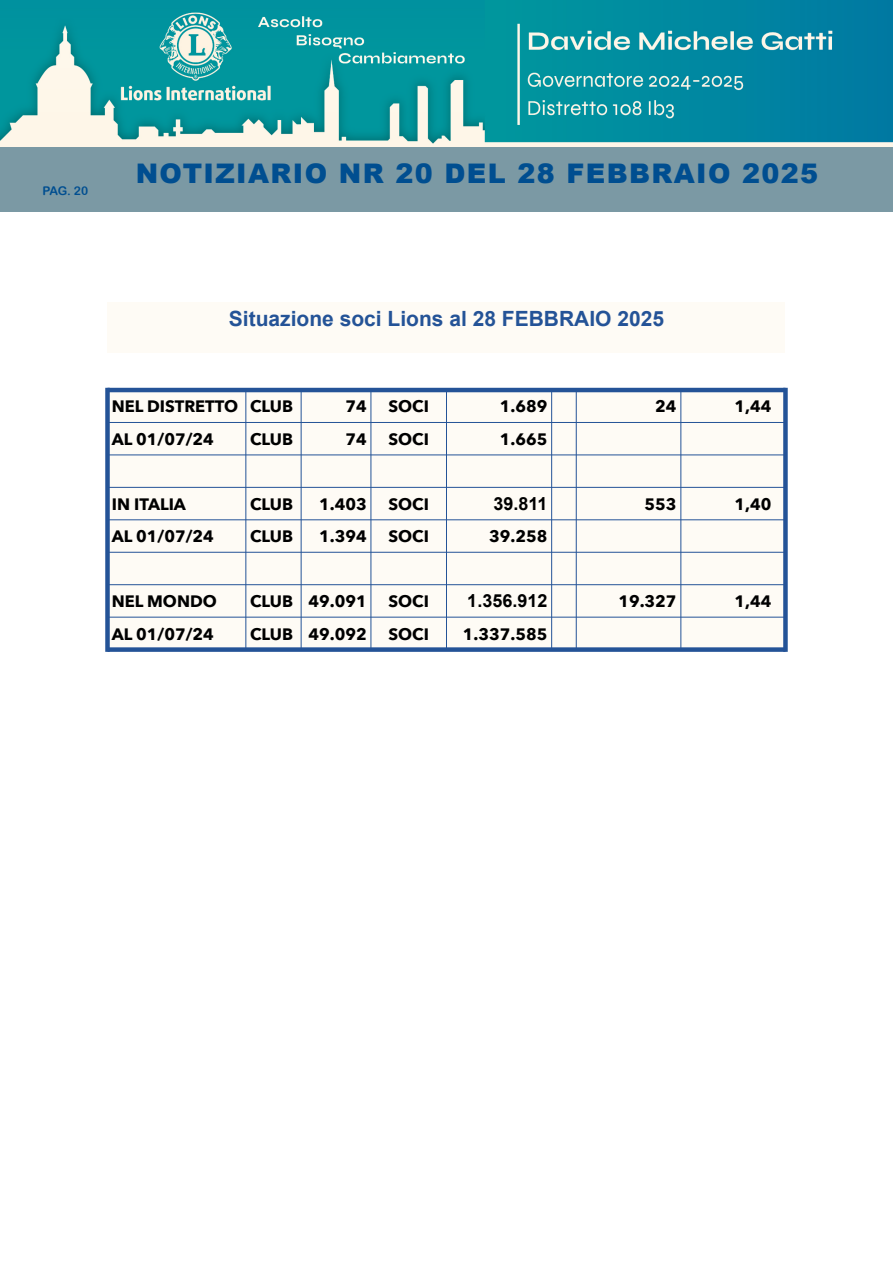
<style>
.page{position:relative;width:893px;height:1263px;background:#fff}
.page>*{position:absolute;margin:0;border:0;box-sizing:border-box;transform-origin:0 0}
.t1{font:900 27px "Arial";letter-spacing:.05em;color:#004e90}
.t2{font:700 21px "Arial";color:#245397}
.t3{font:700 18px "Arial";color:#000}
.t4{font:700 16.5px "Avenir Next";color:#000}
.t5{font:12px "Arial Rounded MT Bold";color:#004e90}
</style>
<div class="page">
<div style="left:0;top:147px;width:893px;height:65px;background:#7b99a4"></div>
<img style="left:0;top:0;width:893px;height:147px">
<div style="left:108px;top:302px;width:677px;height:50px;background:#fefbf5"></div>
<div style="left:110px;top:392px;width:673px;height:255px;background:#fefbf5"></div>
<hr style="left:245px;top:390px;width:1px;height:260px;background:#245397">
<hr style="left:301px;top:390px;width:1px;height:260px;background:#245397">
<hr style="left:371px;top:390px;width:1px;height:260px;background:#245397">
<hr style="left:446px;top:390px;width:1px;height:260px;background:#245397">
<hr style="left:551px;top:390px;width:1px;height:260px;background:#245397">
<hr style="left:576px;top:390px;width:1px;height:260px;background:#245397">
<hr style="left:680px;top:390px;width:1px;height:260px;background:#245397">
<div style="left:105px;top:388px;width:5px;height:264px;background:#245397"></div>
<div style="left:783px;top:388px;width:5px;height:264px;background:#245397"></div>
<hr style="left:108px;top:422px;width:677px;height:1px;background:#245397">
<hr style="left:108px;top:454px;width:677px;height:1px;background:#245397">
<hr style="left:108px;top:487px;width:677px;height:1px;background:#245397">
<hr style="left:108px;top:519px;width:677px;height:1px;background:#245397">
<hr style="left:108px;top:552px;width:677px;height:1px;background:#245397">
<hr style="left:108px;top:584px;width:677px;height:1px;background:#245397">
<hr style="left:108px;top:617px;width:677px;height:1px;background:#245397">
<hr style="left:108px;top:388px;width:677px;height:4px;background:#245397">
<div style="left:108px;top:647px;width:677px;height:5px;background:#245397"></div>
<p class="t5" style="left:43px;top:186px;width:47px">PAG. 20</p>
<h1 class="t1" style="left:136px;top:164px;width:684px">NOTIZIARIO NR 20 DEL 28 FEBBRAIO 2025</h1>
<p class="t2" style="left:229px;top:311px;width:437px">Situazione soci Lions al 28 FEBBRAIO 2025</p>
<p class="t4" style="left:112px;top:396px;width:183px">NEL DISTRETTO CLUB</p>
<p class="t4" style="left:345px;top:396px;width:23px">74</p>
<p class="t4" style="left:388px;top:396px;width:42px">SOCI</p>
<p class="t4" style="left:500px;top:396px;width:49px">1.689</p>
<p class="t4" style="left:655px;top:396px;width:23px">24</p>
<p class="t4" style="left:735px;top:396px;width:38px">1,44</p>
<p class="t4" style="left:112px;top:428px;width:104px">AL 01/07/24</p>
<p class="t4" style="left:250px;top:428px;width:44px">CLUB</p>
<p class="t4" style="left:345px;top:428px;width:23px">74</p>
<p class="t4" style="left:388px;top:428px;width:42px">SOCI</p>
<p class="t4" style="left:500px;top:428px;width:49px">1.665</p>
<p class="t4" style="left:112px;top:493px;width:76px">IN ITALIA</p>
<p class="t4" style="left:250px;top:493px;width:44px">CLUB</p>
<p class="t4" style="left:319px;top:493px;width:49px">1.403</p>
<p class="t4" style="left:388px;top:493px;width:42px">SOCI</p>
<p class="t3" style="left:493px;top:497px;width:56px">39.811</p>
<p class="t4" style="left:645px;top:493px;width:33px">553</p>
<p class="t4" style="left:735px;top:493px;width:38px">1,40</p>
<p class="t4" style="left:112px;top:526px;width:104px">AL 01/07/24</p>
<p class="t4" style="left:250px;top:526px;width:44px">CLUB</p>
<p class="t4" style="left:319px;top:526px;width:49px">1.394</p>
<p class="t4" style="left:388px;top:526px;width:42px">SOCI</p>
<p class="t4" style="left:489px;top:526px;width:60px">39.258</p>
<p class="t4" style="left:112px;top:591px;width:107px">NEL MONDO</p>
<p class="t4" style="left:250px;top:591px;width:118px">CLUB 49.091</p>
<p class="t4" style="left:388px;top:591px;width:42px">SOCI</p>
<p class="t3" style="left:467px;top:594px;width:82px">1.356.912</p>
<p class="t4" style="left:618px;top:591px;width:60px">19.327</p>
<p class="t4" style="left:735px;top:591px;width:38px">1,44</p>
<p class="t4" style="left:112px;top:623px;width:104px">AL 01/07/24</p>
<p class="t4" style="left:250px;top:623px;width:118px">CLUB 49.092</p>
<p class="t4" style="left:388px;top:623px;width:42px">SOCI</p>
<p class="t4" style="left:463px;top:623px;width:86px">1.337.585</p>
</div>
